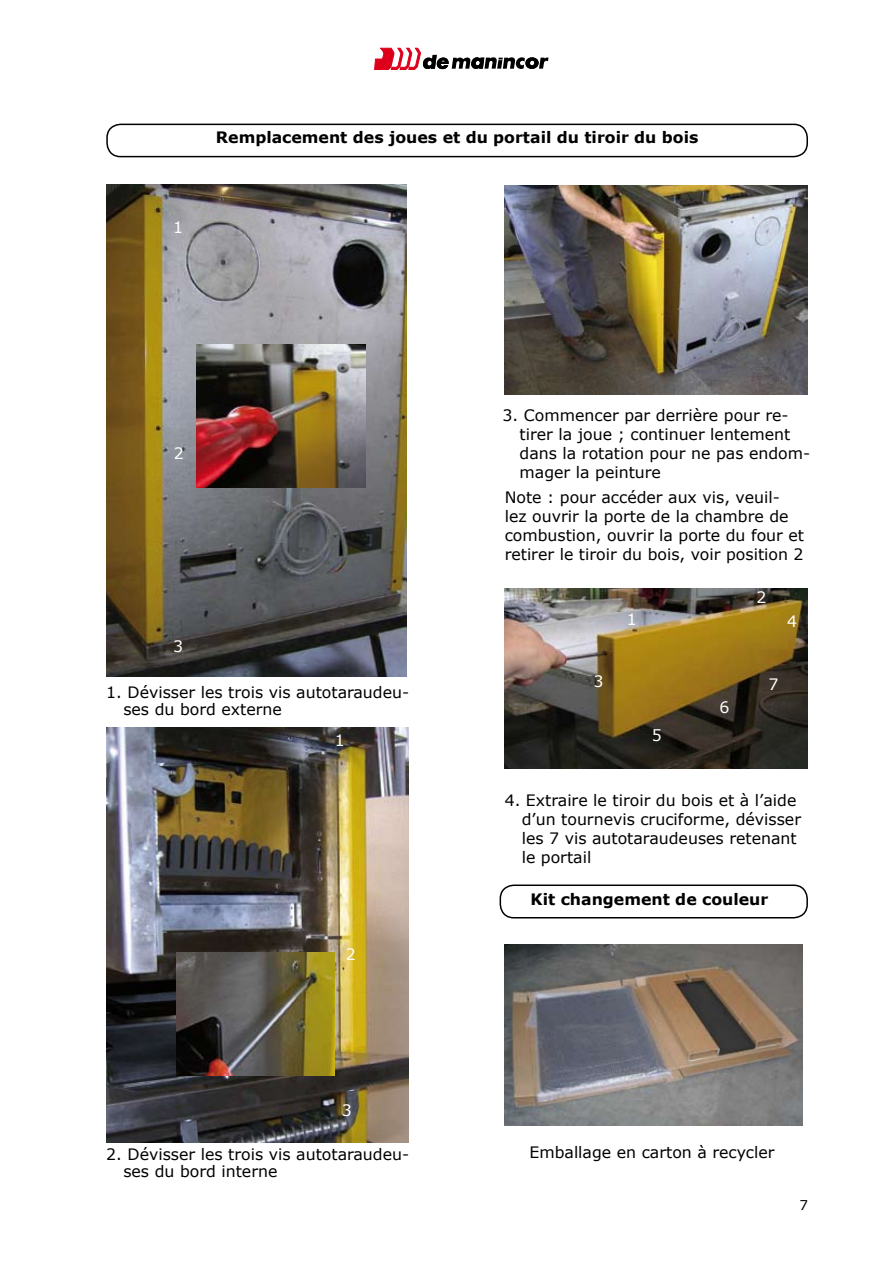
<style>
.page{position:relative;width:893px;height:1263px;background:#fff}
.page>*{position:absolute;margin:0;border:0;box-sizing:border-box;transform-origin:0 0}
.t1{font:15.75px/18.9px "Verdana";color:#000}
.t2{font:700 15.75px "Verdana";color:#000}
.t3{font:15.75px "Verdana";color:#fff}
.t4{font:13.5px "Verdana";color:#000}
</style>
<div class="page">
<svg style="left:374px;top:48px;width:174px;height:22px"></svg>
<img style="left:505px;top:944px;width:297px;height:181px">
<img style="left:106px;top:727px;width:302px;height:415px">
<img style="left:106px;top:185px;width:300px;height:491px">
<img style="left:197px;top:345px;width:169px;height:142px">
<img style="left:505px;top:186px;width:303px;height:209px">
<img style="left:177px;top:952px;width:157px;height:123px">
<img style="left:505px;top:588px;width:303px;height:180px">
<div style="left:106px;top:124px;width:702px;height:33px;border:2px solid #000;border-radius:14px"></div>
<div style="left:500px;top:884px;width:308px;height:34px;border:2px solid #000;border-radius:14px"></div>
<p class="t3" style="left:173px;top:217px;width:12px">1</p>
<p class="t2" style="left:216px;top:126px;width:484px">Remplacement des joues et du portail du tiroir du bois</p>
<p class="t3" style="left:174px;top:442px;width:12px">2</p>
<p class="t3" style="left:173px;top:635px;width:12px">3</p>
<p class="t1" style="left:520px;top:406px;width:292px;text-indent:-17px">3. Commencer par derrière pour re&shy;tirer la joue ; continuer lentement dans la rotation pour ne pas endom&shy;mager la peinture</p>
<p class="t1" style="left:505px;top:488px;width:301px">Note : pour accéder aux vis, veuil&shy;lez ouvrir la porte de la chambre de combustion, ouvrir la porte du four et retirer le tiroir du bois, voir position 2</p>
<p class="t3" style="left:757px;top:587px;width:12px">2</p>
<p class="t3" style="left:627px;top:608px;width:12px">1</p>
<p class="t3" style="left:787px;top:611px;width:12px">4</p>
<p class="t1" style="left:123px;top:684px;width:287px;line-height:17.2px;text-indent:-17px">1. Dévisser les trois vis autotaraudeu&shy;ses du bord externe</p>
<p class="t3" style="left:335px;top:729px;width:12px">1</p>
<p class="t3" style="left:346px;top:944px;width:12px">2</p>
<p class="t3" style="left:342px;top:1099px;width:12px">3</p>
<p class="t1" style="left:123px;top:1145px;width:287px;line-height:17.2px;text-indent:-17px">2. Dévisser les trois vis autotaraudeu&shy;ses du bord interne</p>
<p class="t3" style="left:594px;top:671px;width:12px">3</p>
<p class="t3" style="left:652px;top:724px;width:12px">5</p>
<p class="t3" style="left:719px;top:697px;width:12px">6</p>
<p class="t3" style="left:768px;top:674px;width:12px">7</p>
<p class="t1" style="left:522px;top:791px;width:281px;text-indent:-17px">4. Extraire le tiroir du bois et à l’aide d’un tournevis cruciforme, dévisser les 7 vis autotaraudeuses retenant le portail</p>
<p class="t2" style="left:531px;top:888px;width:239px">Kit changement de couleur</p>
<p class="t1" style="left:529px;top:1143px;width:247px">Emballage en carton à recycler</p>
<p class="t4" style="left:799px;top:1195px;width:10px">7</p>
</div>
